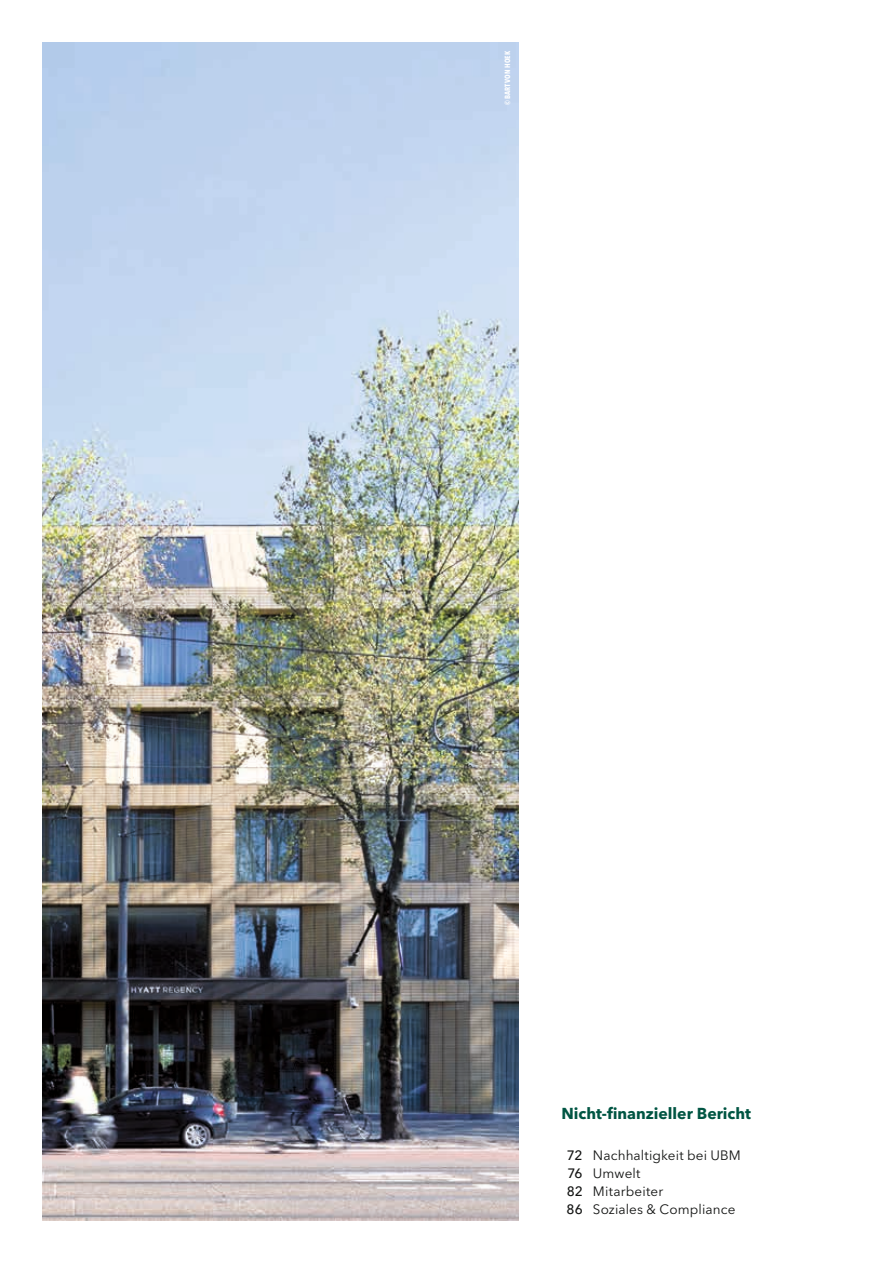
<style>
.page{position:relative;width:893px;height:1263px;background:#fff}
.page>*{position:absolute;margin:0;border:0;box-sizing:border-box;transform-origin:0 0}
.t1{font:700 15.75px "Avenir Next LT Pro";color:#005543}
.t2{font:13.5px/18px "Avenir Next LT Pro";letter-spacing:.01em;color:#131413}
.t3{font:700 condensed 7.5px "Avenir Next LT Pro";color:#fff}
.s1{font-weight:500}
</style>
<div class="page">
<img style="left:43px;top:43px;width:476px;height:1177px">
<p class="t3" style="left:503px;top:105px;width:56px;rotate:-90deg">© BART VON HOEK</p>
<p class="t1" style="left:561px;top:1104px;width:191px">Nicht-finanzieller Bericht</p>
<p class="t2" style="left:567px;top:1146px;width:176px"><span class="s1">72</span> Nachhaltigkeit bei UBM<br><span class="s1">76</span> Umwelt<br><span class="s1">82</span> Mitarbeiter<br><span class="s1">86</span> Soziales &amp; Compliance</p>
</div>
